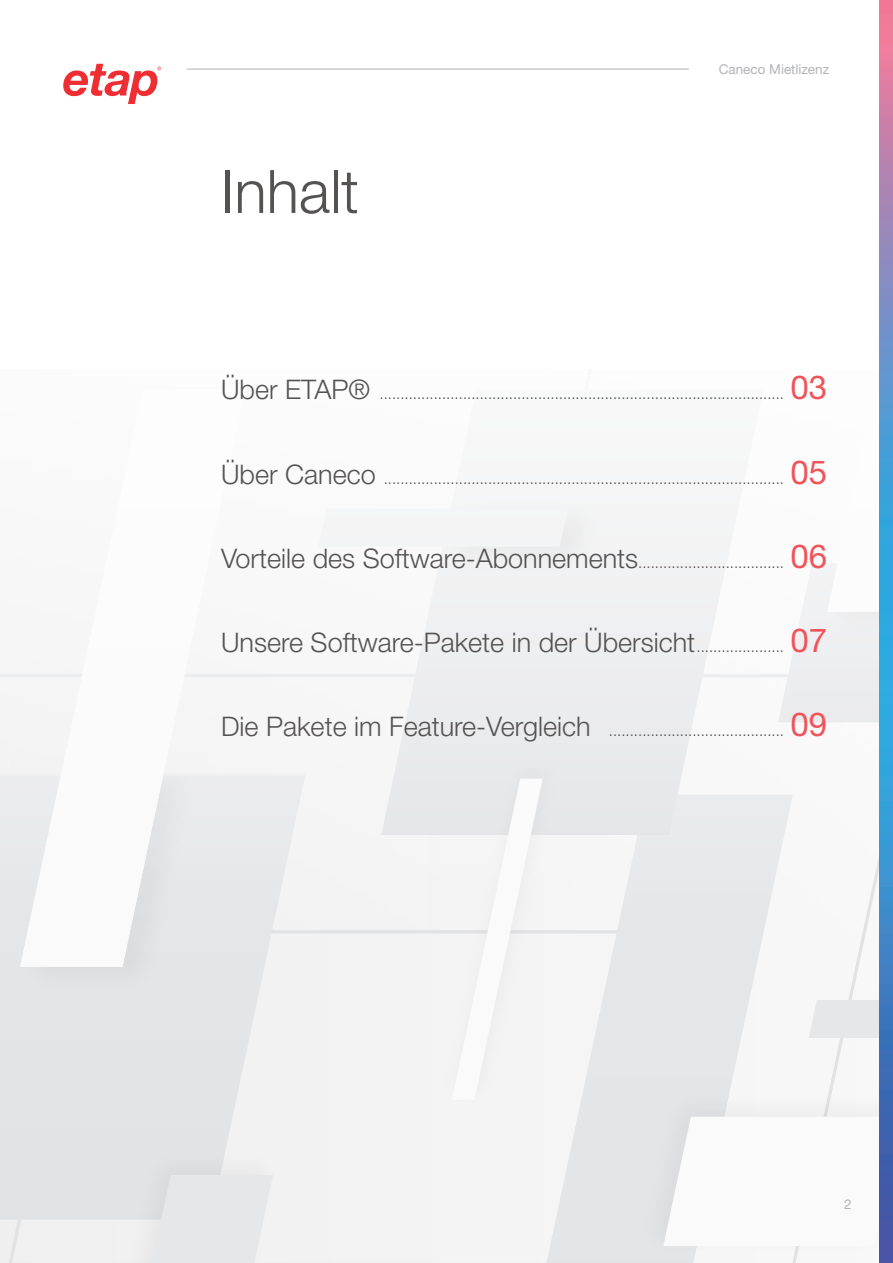
<style>
.page{position:relative;width:893px;height:1263px;background:#fff}
.page>*{position:absolute;margin:0;border:0;box-sizing:border-box;transform-origin:0 0}
.t1{font:300 60px "Helvetica Neue LT Pro";color:#555252}
.t2{font:300 27px "Helvetica Neue LT Pro";color:#555252}
.t3{font:300 15px "Helvetica Neue LT Pro";color:#555252}
.t4{font:13.5px "Helvetica Neue LT Pro";color:#b2b3b7}
.s1{font-size:27px}
.s2{font-weight:400;font-size:33px;color:#f05359}
.s3{font-size:15px}
</style>
<div class="page">
<div style="left:0;top:369px;width:893px;height:894px;background:#f8f8f8"></div>
<svg style="left:0;top:674px;width:429px;height:260px"></svg>
<svg style="left:831px;top:858px;width:48px;height:224px"></svg>
<div style="left:809px;top:1000px;width:70px;height:38px;background:#e6e7e9"></div>
<svg style="left:0;top:773px;width:306px;height:446px"></svg>
<svg style="left:546px;top:795px;width:246px;height:468px"></svg>
<img style="left:629px;top:1082px;width:205px;height:181px">
<svg style="left:663px;top:1117px;width:171px;height:129px"></svg>
<div style="left:11px;top:756px;width:195px;height:245px;background:#e4e5e7"></div>
<svg style="left:20px;top:674px;width:225px;height:293px"></svg>
<svg style="left:381px;top:655px;width:383px;height:180px"></svg>
<svg style="left:433px;top:508px;width:135px;height:38px"></svg>
<svg style="left:778px;top:612px;width:101px;height:110px"></svg>
<img style="left:429px;top:744px;width:143px;height:373px">
<svg style="left:452px;top:778px;width:91px;height:322px"></svg>
<img style="left:92px;top:1141px;width:198px;height:122px">
<svg style="left:149px;top:1175px;width:124px;height:88px;background:#e6e7e9"></svg>
<svg style="left:63px;top:64px;width:98px;height:40px"></svg>
<svg style="left:879px;top:0;width:14px;height:1263px;background:#5d8ac3"></svg>
<hr style="left:187px;top:69px;width:502px;height:1px;background:#b2b3b7">
<h1 class="t1" style="left:221px;top:155px;width:139px">Inhalt</h1>
<p class="t4" style="left:719px;top:61px;width:112px">Caneco Mietlizenz</p>
<p class="t3" style="left:221px;top:385px;width:608px"><span class="s1">Über ETAP®</span> ................................................................................................. <span class="s2">03</span></p>
<p class="t3" style="left:221px;top:469px;width:608px"><span class="s1">Über Caneco</span> ................................................................................................ <span class="s2">05</span></p>
<p class="t3" style="left:221px;top:553px;width:608px"><span class="s1">Vorteile des Software-Abonnements</span>................................... <span class="s2">06</span></p>
<h2 class="t2" style="left:221px;top:626px;width:608px">Unsere Software-Pakete in der Übersicht<span class="s3">.....................</span> <span class="s2">07</span></h2>
<p class="t3" style="left:221px;top:722px;width:608px"><span class="s1">Die Pakete im Feature-Vergleich</span> .......................................... <span class="s2">09</span></p>
<p class="t4" style="left:844px;top:1196px;width:9px">2</p>
</div>
